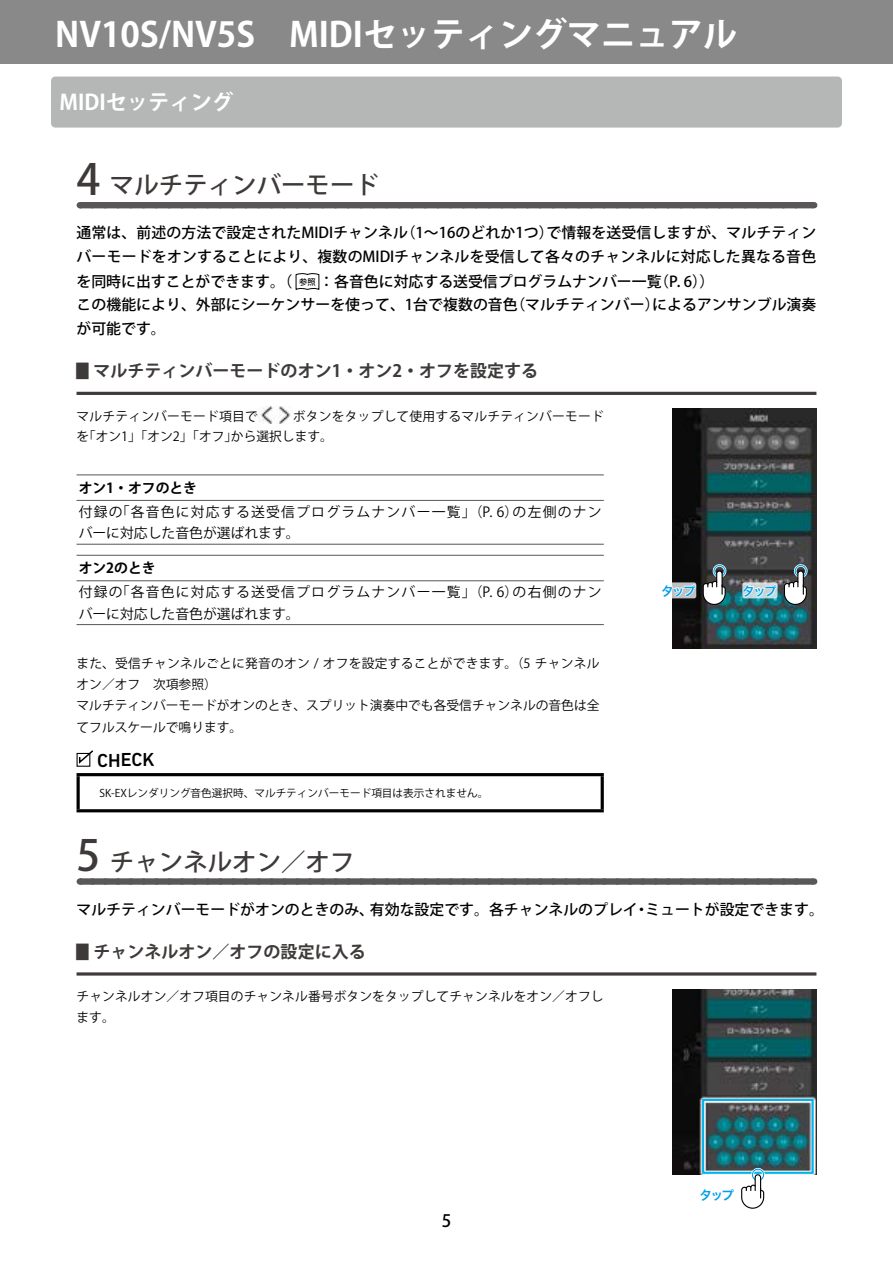
<style>
.page{position:relative;width:893px;height:1263px;background:#fff}
.page>*{position:absolute;margin:0;border:0;box-sizing:border-box;transform-origin:0 0}
.t1{font:700 34.05px "Koz Go Pro";color:#fff}
.t2{font:500 24.45px "Koz Go Pro";color:#3e3a39}
.t3{font:700 21.3px "Koz Go Pro";color:#fff}
.t4{font:500 19.2px "DIN Next LT Pro";letter-spacing:-.005em;color:#000}
.t5{font:700 16.95px "Koz Go Pro";color:#3e3a39}
.t6{font:500 16.95px "Koz Go Pro";color:#000}
.t7{font:500 14.85px/24.3px "Koz Go Pro";color:#000;text-align:justify}
.t8{font:13.8px/21.3px "Koz Go Pro";letter-spacing:.09em;color:#000}
.t9{font:700 13.8px "Koz Go Pro";color:#000}
.t10{font:12.75px/21.3px "Koz Go Pro";letter-spacing:.01em;color:#000}
.t11{font:12.75px "Hira Kaku Pro N W6";letter-spacing:-.14em;color:#00a0e9}
.t12{font:10.65px "Koz Go Pro";color:#000}
.s1{font-size:42.6px}
.s2{font-family:"Arial";font-size:13.65px}
</style>
<div class="page">
<div style="left:51px;top:77px;width:791px;height:51px;background:#b5b6b6;border-radius:4px"></div>
<div style="left:0;top:0;width:893px;height:64px;background:#898989"></div>
<div style="left:80px;top:202px;width:733px;height:6px;background:#595757"></div>
<hr style="left:77px;top:392px;width:739px;height:3px;background:#3e3a39">
<div style="left:80px;top:878px;width:733px;height:7px;background:#595757"></div>
<svg style="left:92px;top:878px;width:715px;height:7px"></svg>
<hr style="left:77px;top:972px;width:739px;height:3px;background:#3e3a39">
<svg style="left:296px;top:273px;width:23px;height:17px"></svg>
<img style="left:258px;top:407px;width:33px;height:17px">
<hr style="left:77px;top:544px;width:527px;height:1px;background:#595757">
<hr style="left:77px;top:475px;width:527px;height:1px;background:#595757">
<hr style="left:77px;top:500px;width:527px;height:1px;background:#595757">
<hr style="left:77px;top:624px;width:527px;height:1px;background:#595757">
<hr style="left:77px;top:555px;width:527px;height:1px;background:#595757">
<hr style="left:77px;top:580px;width:527px;height:1px;background:#595757">
<svg style="left:78px;top:750px;width:16px;height:15px"></svg>
<div style="left:77px;top:753px;width:13px;height:14px;border:1px solid #000"></div>
<hr style="left:77px;top:773px;width:527px;height:3px;background:#000">
<hr style="left:77px;top:776px;width:3px;height:33px;background:#000">
<hr style="left:601px;top:776px;width:3px;height:33px;background:#000">
<hr style="left:77px;top:809px;width:527px;height:3px;background:#000">
<img style="left:672px;top:409px;width:144px;height:240px">
<svg style="left:742px;top:582px;width:35px;height:16px"></svg>
<svg style="left:784px;top:564px;width:24px;height:41px"></svg>
<svg style="left:742px;top:583px;width:36px;height:16px"></svg>
<svg style="left:661px;top:582px;width:35px;height:16px"></svg>
<svg style="left:703px;top:564px;width:23px;height:41px"></svg>
<svg style="left:661px;top:583px;width:36px;height:16px"></svg>
<img style="left:672px;top:989px;width:144px;height:186px">
<svg style="left:700px;top:1097px;width:117px;height:78px;background:#3c696e"></svg>
<div style="left:702px;top:1099px;width:112px;height:75px;border:2px solid #00b4ed"></div>
<svg style="left:741px;top:1168px;width:24px;height:41px"></svg>
<h1 class="t1" style="left:55px;top:13px;width:683px">NV10S/NV5S　MIDIセッティングマニュアル</h1>
<h3 class="t3" style="left:60px;top:89px;width:175px">MIDIセッティング</h3>
<h2 class="t2" style="left:77px;top:170px;width:304px"><span class="s1">4</span> マルチティンバーモード</h2>
<p class="t7" style="left:77px;top:222px;width:741px">通常は、前述の方法で設定されたMIDIチャンネル（1～16のどれか1つ）で情報を送受信しますが、マルチティンバーモードをオンすることにより、複数のMIDIチャンネルを受信して各々のチャンネルに対応した異なる音色を同時に出すことができます。（ <sup>参照</sup>：各音色に対応する送受信プログラムナンバー一覧（P. 6））</p>
<p class="t7" style="left:77px;top:294px;width:741px;line-height:23.9px">この機能により、外部にシーケンサーを使って、1台で複数の音色（マルチティンバー）によるアンサンブル演奏が可能です。</p>
<p class="t5" style="left:77px;top:360px;width:463px"><span class="s2">█</span> マルチティンバーモードのオン1・オン2・オフを設定する</p>
<p class="t10" style="left:77px;top:405px;width:183px">マルチティンバーモード項目で</p>
<p class="t10" style="left:77px;top:406px;width:529px;line-height:20.7px;text-indent:216px">ボタンをタップして使用するマルチティンバーモードを「オン1」「オン2」「オフ」から選択します。</p>
<p class="t9" style="left:79px;top:479px;width:120px">オン1・オフのとき</p>
<p class="t8" style="left:79px;top:502px;width:525px">付録の「各音色に対応する送受信プログラムナンバー一覧」（P. 6）の左側のナンバーに対応した音色が選ばれます。</p>
<p class="t9" style="left:79px;top:559px;width:78px">オン2のとき</p>
<p class="t8" style="left:79px;top:582px;width:525px">付録の「各音色に対応する送受信プログラムナンバー一覧」（P. 6）の右側のナンバーに対応した音色が選ばれます。</p>
<p class="t10" style="left:77px;top:653px;width:524px">また、受信チャンネルごとに発音のオン / オフを設定することができます。（5 チャンネルオン／オフ　次項参照）<br>マルチティンバーモードがオンのとき、スプリット演奏中でも各受信チャンネルの音色は全てフルスケールで鳴ります。</p>
<p class="t4" style="left:97px;top:749px;width:59px">CHECK</p>
<p class="t12" style="left:99px;top:786px;width:390px">SK-EXレンダリング音色選択時、マルチティンバーモード項目は表示されません。</p>
<p class="t11" style="left:661px;top:579px;width:36px">タップ</p>
<p class="t11" style="left:742px;top:579px;width:36px">タップ</p>
<h2 class="t2" style="left:77px;top:846px;width:279px"><span class="s1">5</span> チャンネルオン／オフ</h2>
<p class="t7" style="left:77px;top:898px;width:749px">マルチティンバーモードがオンのときのみ、有効な設定です。各チャンネルのプレイ・ミュートが設定できます。</p>
<p class="t5" style="left:77px;top:940px;width:291px"><span class="s2">█</span> チャンネルオン／オフの設定に入る</p>
<p class="t10" style="left:77px;top:986px;width:529px">チャンネルオン／オフ項目のチャンネル番号ボタンをタップしてチャンネルをオン／オフします。</p>
<p class="t6" style="left:442px;top:1210px;width:11px">5</p>
<p class="t11" style="left:699px;top:1183px;width:36px">タップ</p>
</div>
